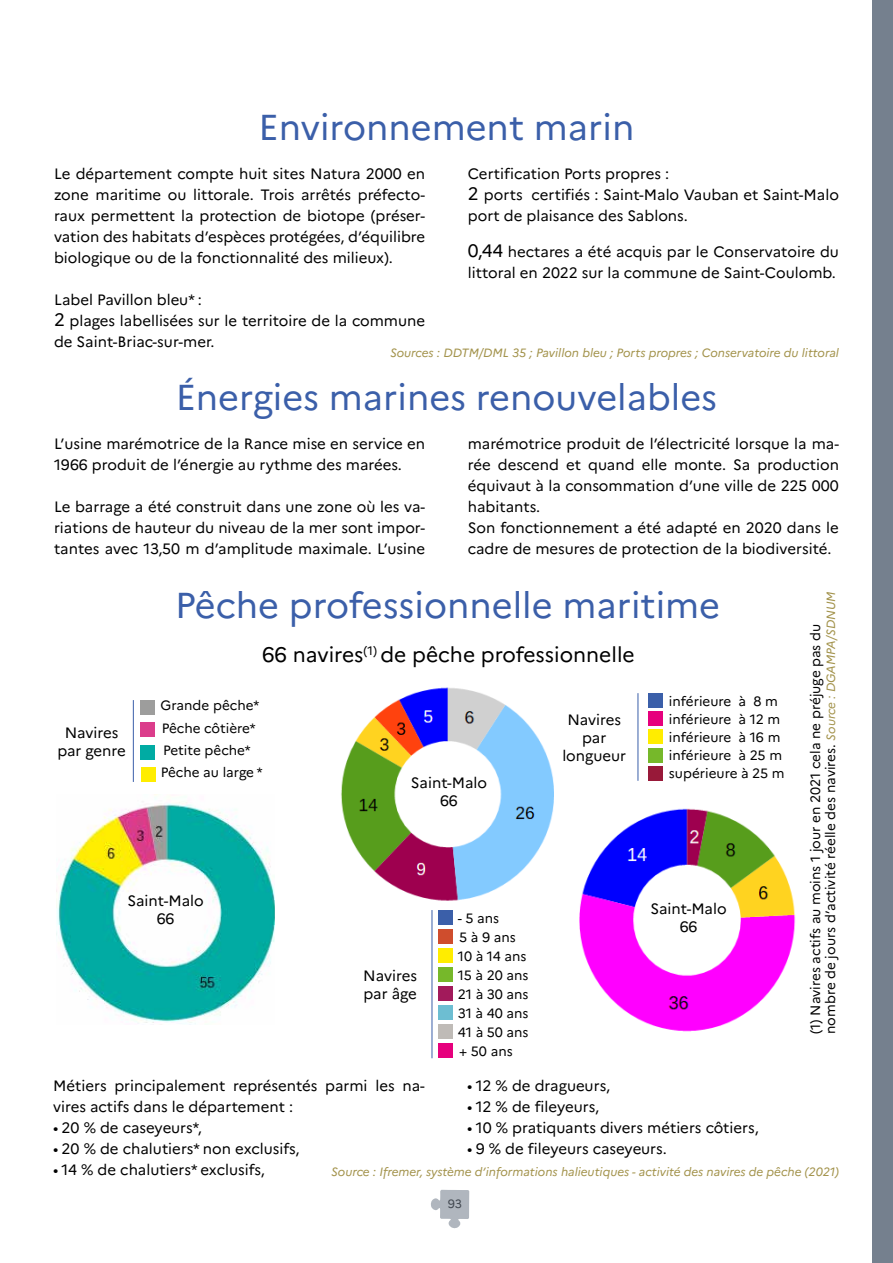
<style>
.page{position:relative;width:893px;height:1263px;background:#fff}
.page>*{position:absolute;margin:0;border:0;box-sizing:border-box;transform-origin:0 0}
.t1{font:36px "Marianne";color:#3b5fa9}
.t2{font:21px "Marianne";color:#000}
.t3{font:15px/21px "Marianne";color:#000}
.t4{font:13.5px/19px "Marianne";color:#000}
.t5{font:italic 12px "Marianne";color:#a3934c}
.t6{font:12px "Marianne";color:#000}
.s1{font-size:18px}
.s2{font-style:italic;font-size:12px;color:#a3934c}
</style>
<div class="page">
<svg style="left:431px;top:1189px;width:39px;height:40px"></svg>
<div style="left:872px;top:0;width:21px;height:1263px;background:#75808e"></div>
<hr style="left:133px;top:700px;width:1px;height:82px;background:#3b5fa9">
<div style="left:140px;top:700px;width:15px;height:15px;background:#9d9d9c"></div>
<div style="left:140px;top:722px;width:15px;height:15px;background:#db3d8b"></div>
<div style="left:141px;top:767px;width:15px;height:15px;background:#ffed00"></div>
<div style="left:141px;top:745px;width:14px;height:15px;background:#00aba3"></div>
<img style="left:57px;top:794px;width:218px;height:231px">
<div style="left:439px;top:910px;width:14px;height:15px;background:#3b5fa9"></div>
<div style="left:439px;top:929px;width:14px;height:15px;background:#cf4d2d"></div>
<div style="left:439px;top:948px;width:14px;height:15px;background:#ffed00"></div>
<div style="left:439px;top:967px;width:14px;height:15px;background:#76b82a"></div>
<div style="left:439px;top:986px;width:14px;height:15px;background:#a21a5b"></div>
<div style="left:439px;top:1005px;width:14px;height:15px;background:#6dbed2"></div>
<div style="left:439px;top:1024px;width:14px;height:15px;background:#bfbbb7"></div>
<div style="left:439px;top:1043px;width:14px;height:15px;background:#e6007d"></div>
<hr style="left:432px;top:910px;width:1px;height:148px;background:#3b5fa9">
<hr style="left:638px;top:693px;width:1px;height:88px;background:#3b5fa9">
<div style="left:648px;top:693px;width:15px;height:15px;background:#3b5fa9"></div>
<div style="left:648px;top:729px;width:15px;height:15px;background:#ffed00"></div>
<div style="left:648px;top:748px;width:15px;height:15px;background:#76b82a"></div>
<div style="left:648px;top:711px;width:15px;height:15px;background:#e6007d"></div>
<div style="left:648px;top:766px;width:15px;height:15px;background:#981939"></div>
<img style="left:579px;top:808px;width:217px;height:224px">
<img style="left:341px;top:687px;width:213px;height:214px">
<h1 class="t1" style="left:259px;top:105px;width:377px">Environnement marin</h1>
<p class="t3" style="left:54px;top:163px;width:373px;text-align:justify">Le département compte huit sites Natura 2000 en zone maritime ou littorale. Trois arrêtés préfecto&shy;raux permettent la protection de biotope (préser&shy;vation des habitats d’espèces protégées, d’équilibre biologique ou de la fonctionnalité des milieux).</p>
<p class="t3" style="left:54px;top:289px;width:373px">Label Pavillon bleu* :<br><span class="s1">2</span> plages labellisées sur le territoire de la commune de Saint-Briac-sur-mer.</p>
<p class="t3" style="left:468px;top:163px;width:373px">Certification Ports propres :<br><span class="s1">2</span> ports certifiés : Saint-Malo Vauban et Saint-Malo port de plaisance des Sablons.</p>
<p class="t3" style="left:468px;top:241px;width:373px"><span class="s1">0,44</span> hectares a été acquis par le Conservatoire du littoral en 2022 sur la commune de Saint-Coulomb.</p>
<p class="t5" style="left:390px;top:343px;width:450px">Sources : DDTM/DML 35 ; Pavillon bleu ; Ports propres ; Conservatoire du littoral</p>
<h1 class="t1" style="left:176px;top:375px;width:543px">Énergies marines renouvelables</h1>
<p class="t3" style="left:54px;top:433px;width:373px">L’usine marémotrice de la Rance mise en service en<br>1966 produit de l’énergie au rythme des marées.</p>
<p class="t3" style="left:54px;top:496px;width:373px;text-align:justify">Le barrage a été construit dans une zone où les va&shy;riations de hauteur du niveau de la mer sont impor&shy;tantes avec 13,50 m d’amplitude maximale. L’usine</p>
<p class="t3" style="left:468px;top:433px;width:373px">marémotrice produit de l’électricité lorsque la ma&shy;rée descend et quand elle monte. Sa production équivaut à la consommation d’une ville de 225 000 habitants.<br>Son fonctionnement a été adapté en 2020 dans le cadre de mesures de protection de la biodiversité.</p>
<h1 class="t1" style="left:175px;top:583px;width:546px">Pêche professionnelle maritime</h1>
<p class="t4" style="left:808px;top:1034px;width:444px;line-height:15px;rotate:-90deg">(1) Navires actifs au moins 1 jour en 2021 cela ne préjuge pas du nombre de jours d’activité réelle des navires. <span class="s2">Source : DGAMPA/SDNUM</span></p>
<h2 class="t2" style="left:262px;top:641px;width:374px">66 navires<sup>(1)</sup> de pêche professionnelle</h2>
<p class="t4" style="left:669px;top:692px;width:117px;line-height:18.1px">inférieure à 8 m inférieure à 12 m inférieure à 16 m inférieure à 25 m supérieure à 25 m</p>
<p class="t4" style="left:161px;top:694px;width:103px;line-height:22.4px">Grande pêche*<br>Pêche côtière*<br>Petite pêche*<br>Pêche au large *</p>
<p class="t3" style="left:562px;top:710px;width:65px;line-height:18px;text-align:center">Navires par longueur</p>
<p class="t3" style="left:57px;top:723px;width:70px;line-height:18px;text-align:center">Navires par genre</p>
<p class="t3" style="left:411px;top:774px;width:78px;line-height:18px;text-align:center">Saint-Malo<br>66</p>
<p class="t3" style="left:128px;top:892px;width:78px;line-height:18px;text-align:center">Saint-Malo<br>66</p>
<p class="t3" style="left:650px;top:899px;width:78px;line-height:18px;text-align:center">Saint-Malo<br>66</p>
<p class="t4" style="left:458px;top:908px;width:72px">- 5 ans<br>5 à 9 ans<br>10 à 14 ans<br>15 à 20 ans<br>21 à 30 ans<br>31 à 40 ans<br>41 à 50 ans + 50 ans</p>
<p class="t3" style="left:363px;top:966px;width:55px;line-height:18px">Navires par âge</p>
<p class="t3" style="left:53px;top:1075px;width:373px">Métiers principalement représentés parmi les na&shy;vires actifs dans le département :</p>
<p class="t3" style="left:53px;top:1117px;width:150px">• 20 % de caseyeurs*,</p>
<p class="t3" style="left:53px;top:1138px;width:248px">• 20 % de chalutiers* non exclusifs,</p>
<p class="t3" style="left:53px;top:1159px;width:213px">• 14 % de chalutiers* exclusifs,</p>
<p class="t3" style="left:467px;top:1075px;width:144px">• 12 % de dragueurs,</p>
<p class="t3" style="left:467px;top:1096px;width:133px">• 12 % de fileyeurs,</p>
<p class="t3" style="left:467px;top:1117px;width:293px">• 10 % pratiquants divers métiers côtiers,</p>
<p class="t3" style="left:467px;top:1138px;width:201px">• 9 % de fileyeurs caseyeurs.</p>
<p class="t5" style="left:331px;top:1163px;width:509px">Source : Ifremer, système d’informations halieutiques - activité des navires de pêche (2021)</p>
<p class="t6" style="left:448px;top:1196px;width:16px">93</p>
</div>
